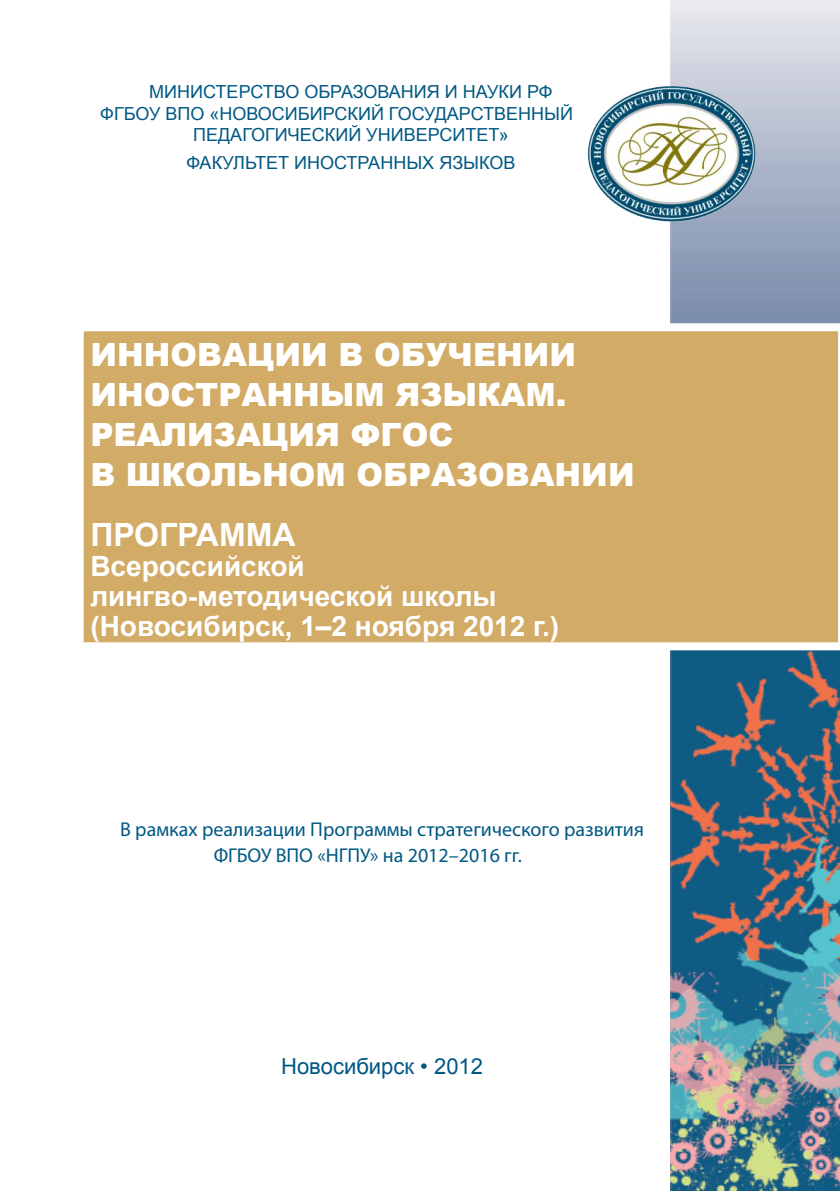
<style>
.page{position:relative;width:840px;height:1191px;background:#fff}
.page>*{position:absolute;margin:0;border:0;box-sizing:border-box;transform-origin:0 0}
.t1{font:900 32px/40px "Arial";color:#fff}
.t2{font:700 32px "Arial";color:#fff}
.t3{font:700 28px/30px "Arial";color:#fff}
.t4{font:22px "Arial";color:#005883}
.t5{font:20px/26.4px "Myriad Pro";color:#005883}
.t6{font:18px "Arial";color:#005883}
</style>
<div class="page">
<img style="left:670px;top:0;width:169px;height:1191px">
<div style="left:83px;top:323px;width:756px;height:327px;background:#d2ab66"></div>
<img style="left:587px;top:85px;width:168px;height:137px">
<p class="t6" style="left:149px;top:80px;width:404px">Министерство образования И науки РФ</p>
<p class="t6" style="left:100px;top:102px;width:37px">ФГБОУ</p>
<p class="t6" style="left:165px;top:102px;width:68px">ВПО «НОВОСИБИРСКИ</p>
<p class="t6" style="left:371px;top:102px;width:40px">Й ГОСУ</p>
<p class="t6" style="left:434px;top:102px;width:26px">ДАРСТВЕНН</p>
<p class="t6" style="left:544px;top:102px;width:30px">ЫЙ</p>
<p class="t6" style="left:193px;top:123px;width:119px">ПЕДАГОГИ ЧЕСКИ</p>
<p class="t6" style="left:348px;top:123px;width:32px">Й УНИВЕРСИТЕТ</p>
<p class="t6" style="left:498px;top:123px;width:12px">»</p>
<p class="t6" style="left:186px;top:151px;width:81px">ФАКУЛЬТЕТ</p>
<p class="t6" style="left:294px;top:151px;width:14px">ИНОСТРАНН</p>
<p class="t6" style="left:406px;top:151px;width:86px">ЫХ ЯЗЫКОВ</p>
<h1 class="t1" style="left:90px;top:333px;width:477px">Инновации в обучении иностранным языкам.<br>РЕА</h1>
<h1 class="t1" style="left:161px;top:413px;width:78px">ЛИЗАЦ</h1>
<h1 class="t1" style="left:288px;top:413px;width:139px">ИЯ ФГОС</h1>
<h1 class="t1" style="left:90px;top:453px;width:199px">В ШКОЛЬНОМ</h1>
<h1 class="t1" style="left:356px;top:453px;width:26px">ОБРАЗОВАН</h1>
<h1 class="t1" style="left:581px;top:453px;width:55px">ИИ</h1>
<h1 class="t2" style="left:90px;top:513px;width:207px">ПРОГРАММА</h1>
<h2 class="t3" style="left:90px;top:552px;width:470px">Всероссийской лингво-методической школы (Новосибирск, 1–2 ноября 2012 г.)</h2>
<p class="t5" style="left:214px;top:815px;width:431px;text-indent:-93px">В рамках реализации Программы стратегического развития<br>ФГБОУ ВПО «НГПУ» на 2012–2016 гг.</p>
<p class="t4" style="left:281px;top:1051px;width:203px">Новосибирск • 2012</p>
</div>
